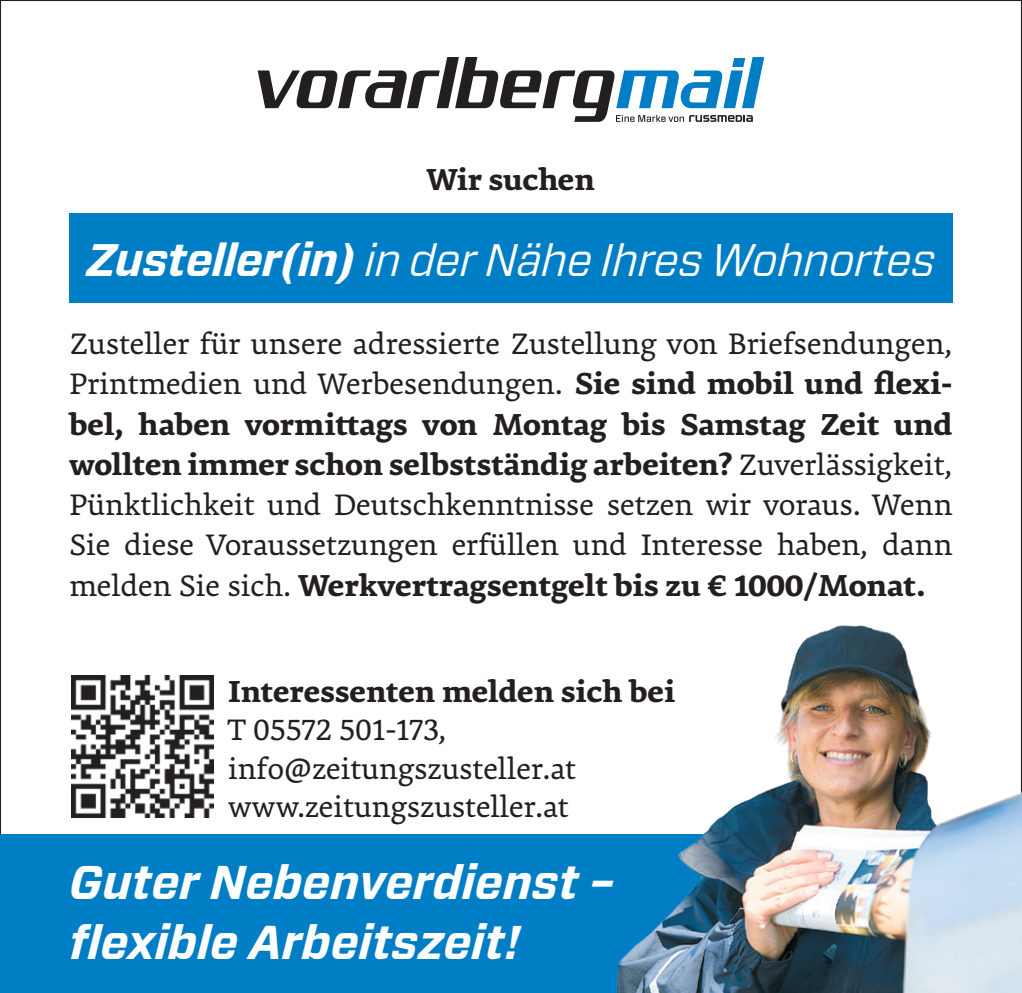
<style>
.page{position:relative;width:1022px;height:993px;background:#fff}
.page>*{position:absolute;margin:0;border:0;box-sizing:border-box;transform-origin:0 0}
.t1{font:italic 700 47.25px/59.5px "Forza";color:#fff}
.t2{font:italic 45.5px "Forza";letter-spacing:-.015em;color:#fff}
.t3{font:32.2px/40.2px "Premiera";color:#231f20;text-align:justify}
.t4{font:700 32.2px "Premiera";color:#231f20}
.s1{font-weight:700}
</style>
<div class="page">
<svg style="left:258px;top:57px;width:506px;height:65px"></svg>
<div style="left:0;top:833px;width:1022px;height:159px;background:#007ec5"></div>
<img style="left:608px;top:621px;width:414px;height:371px">
<div style="left:69px;top:213px;width:883px;height:90px;background:#007ec5"></div>
<img style="left:71px;top:675px;width:142px;height:142px">
<p class="t4" style="left:427px;top:159px;width:169px">Wir suchen</p>
<h2 class="t2" style="left:86px;top:229px;width:851px"><span class="s1">Zusteller(in)</span> in der Nähe Ihres Wohnortes</h2>
<p class="t3" style="left:69px;top:323px;width:885px">Zusteller für unsere adressierte Zustellung von Briefsendungen, Printmedien und Werbesendungen. <span class="s1">Sie sind mobil und flexi&shy;bel, haben vormittags von Montag bis Samstag Zeit und wollten immer schon selbstständig arbeiten?</span> Zuverlässigkeit, Pünktlichkeit und Deutschkenntnisse setzen wir voraus. Wenn Sie diese Voraussetzungen erfüllen und Interesse haben, dann melden Sie sich. <span class="s1">Werkvertragsentgelt bis zu € 1000/Monat.</span></p>
<p class="t4" style="left:228px;top:670px;width:448px">Interessenten melden sich bei</p>
<p class="t3" style="left:228px;top:710px;width:349px;line-height:38.5px;text-align:left">T 05572 501-173, info@zeitungszusteller.at www.zeitungszusteller.at</p>
<h1 class="t1" style="left:69px;top:852px;width:547px">Guter Nebenverdienst – flexible Arbeitszeit!</h1>
</div>
